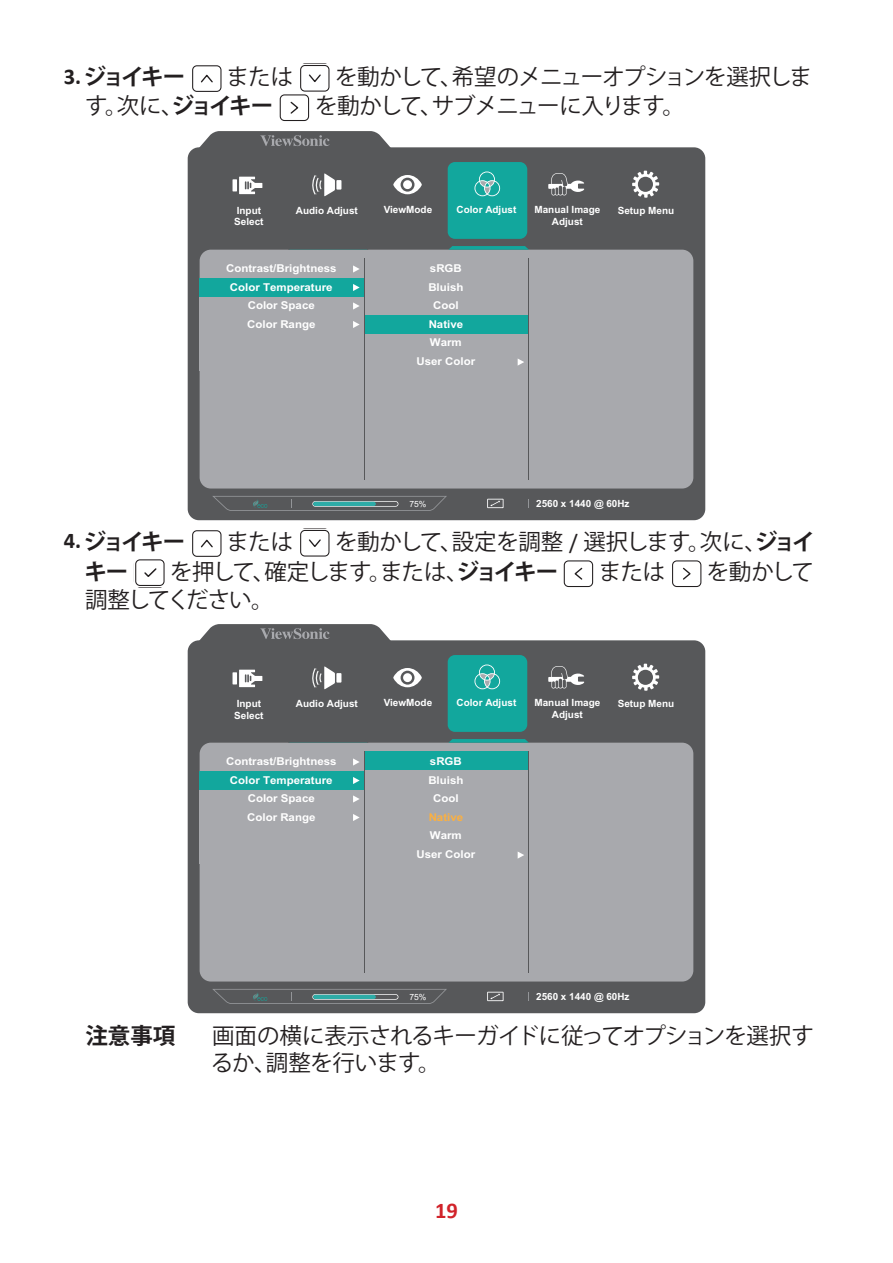
<style>
.page{position:relative;width:893px;height:1263px;background:#fff}
.page>*{position:absolute;margin:0;border:0;box-sizing:border-box;transform-origin:0 0}
.t1{font:22.5px/27px "Koz Go Pro";letter-spacing:-.04em;color:#231f20}
.t2{font:22.5px "Koz Go Pro";letter-spacing:-.02em;color:#231f20}
.t3{font:700 22.5px "Koz Go Pro";letter-spacing:-.07em;color:#231f20}
.t4{font:22.5px "Koz Go Pro";letter-spacing:-.1em;color:#231f20}
.t5{font:700 22.5px "Calibri";color:#d1232a}
.t6{font:700 10.8px/18.5px "Arial";color:#fff;text-align:center;scale:1.06 1}
.t7{font:700 10.8px "Arial";color:#fbb041;scale:1.06 1}
.t8{font:700 9.9px/12px "Arial";color:#fff}
.t9{font:8.55px "Arial";color:#fff}
.s1{font-family:"Calibri"}
.s2{font-weight:700}
</style>
<div class="page">
<div style="left:192px;top:65px;width:29px;height:27px;border:1px solid #231f20;border-radius:4px"></div>
<svg style="left:201px;top:74px;width:12px;height:9px"></svg>
<div style="left:300px;top:65px;width:29px;height:27px;border:1px solid #231f20;border-radius:4px"></div>
<svg style="left:308px;top:74px;width:13px;height:8px"></svg>
<div style="left:280px;top:94px;width:29px;height:27px;border:1px solid #231f20;border-radius:4px"></div>
<svg style="left:290px;top:101px;width:9px;height:13px"></svg>
<div style="left:188px;top:147px;width:517px;height:373px;background:#57585a;border-radius:11px"></div>
<div style="left:200px;top:250px;width:493px;height:238px;background:#a8a9ad;border-radius:11px"></div>
<div style="left:448px;top:162px;width:79px;height:77px;background:#12a79d;border-radius:7px"></div>
<svg style="left:353px;top:321px;width:7px;height:7px"></svg>
<svg style="left:353px;top:265px;width:6px;height:8px"></svg>
<div style="left:364px;top:315px;width:164px;height:19px;background:#12a79d"></div>
<hr style="left:528px;top:258px;width:1px;height:222px;background:#57585a">
<hr style="left:364px;top:258px;width:1px;height:222px;background:#57585a">
<svg style="left:487px;top:499px;width:17px;height:9px"></svg>
<svg style="left:212px;top:496px;width:235px;height:15px"></svg>
<svg style="left:194px;top:131px;width:202px;height:18px"></svg>
<svg style="left:288px;top:249px;width:80px;height:1px"></svg>
<svg style="left:448px;top:246px;width:81px;height:4px"></svg>
<svg style="left:518px;top:359px;width:6px;height:7px"></svg>
<svg style="left:632px;top:171px;width:27px;height:27px"></svg>
<svg style="left:393px;top:175px;width:29px;height:19px"></svg>
<div style="left:403px;top:180px;width:9px;height:9px;background:#fff;border-radius:50%"></div>
<svg style="left:548px;top:173px;width:36px;height:22px"></svg>
<hr style="left:233px;top:179px;width:4px;height:12px;background:#fff">
<svg style="left:239px;top:177px;width:23px;height:17px"></svg>
<div style="left:336px;top:180px;width:5px;height:10px;background:#fff"></div>
<svg style="left:312px;top:173px;width:23px;height:23px"></svg>
<svg style="left:474px;top:171px;width:26px;height:25px"></svg>
<svg style="left:353px;top:302px;width:6px;height:8px"></svg>
<div style="left:200px;top:278px;width:164px;height:19px;background:#12a79d"></div>
<svg style="left:353px;top:284px;width:7px;height:7px"></svg>
<div style="left:192px;top:530px;width:29px;height:27px;border:1px solid #231f20;border-radius:4px"></div>
<svg style="left:200px;top:539px;width:13px;height:9px"></svg>
<div style="left:300px;top:530px;width:29px;height:26px;border:1px solid #231f20;border-radius:4px"></div>
<svg style="left:309px;top:539px;width:12px;height:8px"></svg>
<svg style="left:304px;top:529px;width:21px;height:1px"></svg>
<svg style="left:138px;top:587px;width:24px;height:1px"></svg>
<div style="left:135px;top:559px;width:30px;height:27px;border:1px solid #231f20;border-radius:4px"></div>
<svg style="left:144px;top:568px;width:13px;height:9px"></svg>
<div style="left:564px;top:560px;width:29px;height:27px;border:1px solid #231f20;border-radius:4px"></div>
<svg style="left:574px;top:567px;width:9px;height:13px"></svg>
<div style="left:672px;top:560px;width:29px;height:27px;border:1px solid #231f20;border-radius:4px"></div>
<svg style="left:683px;top:567px;width:8px;height:13px"></svg>
<div style="left:188px;top:640px;width:517px;height:373px;background:#57585a;border-radius:11px"></div>
<div style="left:200px;top:743px;width:493px;height:238px;background:#a8a9ad;border-radius:11px"></div>
<div style="left:448px;top:655px;width:79px;height:77px;background:#12a79d;border-radius:7px"></div>
<svg style="left:353px;top:814px;width:7px;height:7px"></svg>
<svg style="left:353px;top:758px;width:6px;height:7px"></svg>
<div style="left:364px;top:751px;width:164px;height:18px;background:#12a79d"></div>
<hr style="left:528px;top:751px;width:1px;height:222px;background:#57585a">
<hr style="left:364px;top:751px;width:1px;height:222px;background:#57585a">
<svg style="left:487px;top:992px;width:17px;height:9px"></svg>
<svg style="left:212px;top:989px;width:235px;height:15px"></svg>
<svg style="left:194px;top:624px;width:202px;height:18px"></svg>
<svg style="left:288px;top:742px;width:80px;height:1px"></svg>
<svg style="left:448px;top:739px;width:81px;height:4px"></svg>
<svg style="left:518px;top:852px;width:6px;height:7px"></svg>
<svg style="left:632px;top:664px;width:27px;height:27px"></svg>
<svg style="left:393px;top:668px;width:29px;height:19px"></svg>
<div style="left:403px;top:673px;width:9px;height:9px;background:#fff;border-radius:50%"></div>
<svg style="left:548px;top:666px;width:36px;height:22px"></svg>
<hr style="left:233px;top:672px;width:4px;height:12px;background:#fff">
<svg style="left:239px;top:670px;width:23px;height:17px"></svg>
<div style="left:336px;top:673px;width:5px;height:10px;background:#fff"></div>
<svg style="left:312px;top:666px;width:23px;height:23px"></svg>
<svg style="left:474px;top:664px;width:26px;height:25px"></svg>
<svg style="left:353px;top:795px;width:6px;height:7px"></svg>
<div style="left:200px;top:771px;width:164px;height:19px;background:#12a79d"></div>
<svg style="left:353px;top:777px;width:7px;height:7px"></svg>
<h1 class="t3" style="left:64px;top:62px;width:123px"><span class="s1">3.</span> ジョイキー</h1>
<h1 class="t1" style="left:227px;top:64px;width:68px">または</h1>
<h1 class="t1" style="left:335px;top:64px;width:479px">を動かして、希望のメニューオプションを選択しま</h1>
<h1 class="t1" style="left:85px;top:93px;width:190px">す。次に、<span class="s2">ジョイキー</span></h1>
<h1 class="t1" style="left:315px;top:93px;width:371px">を動かして、サブメニューに入ります。</h1>
<p class="t8" style="left:384px;top:204px;width:50px">ViewMode</p>
<p class="t8" style="left:457px;top:204px;width:61px">Color Adjust</p>
<p class="t8" style="left:534px;top:204px;width:67px">Manual Image</p>
<p class="t8" style="left:618px;top:204px;width:58px">Setup Menu</p>
<p class="t8" style="left:552px;top:216px;width:32px">Adjust</p>
<p class="t8" style="left:234px;top:204px;width:31px">Input<br>Select</p>
<p class="t8" style="left:296px;top:204px;width:63px">Audio Adjust</p>
<p class="t6" style="left:226px;top:259px;width:106px">Contrast/Brightness<br>Color Temperature<br>Color Space<br>Color Range</p>
<p class="t6" style="left:417px;top:259px;width:57px">sRGB<br>Bluish<br>Cool<br>Native<br>Warm<br>User Color</p>
<p class="t9" style="left:409px;top:498px;width:19px">75%</p>
<p class="t8" style="left:536px;top:497px;width:95px">2560 x 1440 @ 60Hz</p>
<h1 class="t3" style="left:64px;top:527px;width:123px"><span class="s1">4.</span> ジョイキー</h1>
<h1 class="t1" style="left:227px;top:529px;width:68px">または</h1>
<h1 class="t2" style="left:335px;top:527px;width:481px">を動かして、設定を調整 <span class="s1">/</span> 選択します。次に、<span class="s2">ジョイ</span></h1>
<h1 class="t3" style="left:84px;top:557px;width:46px">キー</h1>
<h1 class="t1" style="left:170px;top:559px;width:390px">を押して、確定します。または、<span class="s2">ジョイキー</span></h1>
<h1 class="t1" style="left:599px;top:559px;width:68px">または</h1>
<h1 class="t1" style="left:707px;top:559px;width:109px">を動かして</h1>
<h1 class="t4" style="left:85px;top:585px;width:190px">調整してください。</h1>
<p class="t8" style="left:384px;top:697px;width:50px">ViewMode</p>
<p class="t8" style="left:457px;top:697px;width:61px">Color Adjust</p>
<p class="t8" style="left:534px;top:697px;width:67px">Manual Image</p>
<p class="t8" style="left:618px;top:697px;width:58px">Setup Menu</p>
<p class="t8" style="left:552px;top:709px;width:32px">Adjust</p>
<p class="t8" style="left:234px;top:697px;width:31px">Input<br>Select</p>
<p class="t8" style="left:296px;top:697px;width:63px">Audio Adjust</p>
<p class="t6" style="left:226px;top:752px;width:106px">Contrast/Brightness<br>Color Temperature<br>Color Space<br>Color Range</p>
<p class="t6" style="left:428px;top:752px;width:35px">sRGB<br>Bluish<br>Cool</p>
<p class="t7" style="left:429px;top:809px;width:34px">Native</p>
<p class="t6" style="left:417px;top:826px;width:57px">Warm<br>User Color</p>
<p class="t9" style="left:409px;top:991px;width:19px">75%</p>
<p class="t8" style="left:536px;top:990px;width:95px">2560 x 1440 @ 60Hz</p>
<h1 class="t3" style="left:85px;top:1022px;width:92px">注意事項</h1>
<h1 class="t1" style="left:211px;top:1023px;width:605px">画面の横に表示されるキーガイドに従ってオプションを選択するか、調整を行います。</h1>
<h1 class="t5" style="left:435px;top:1194px;width:24px">19</h1>
</div>
